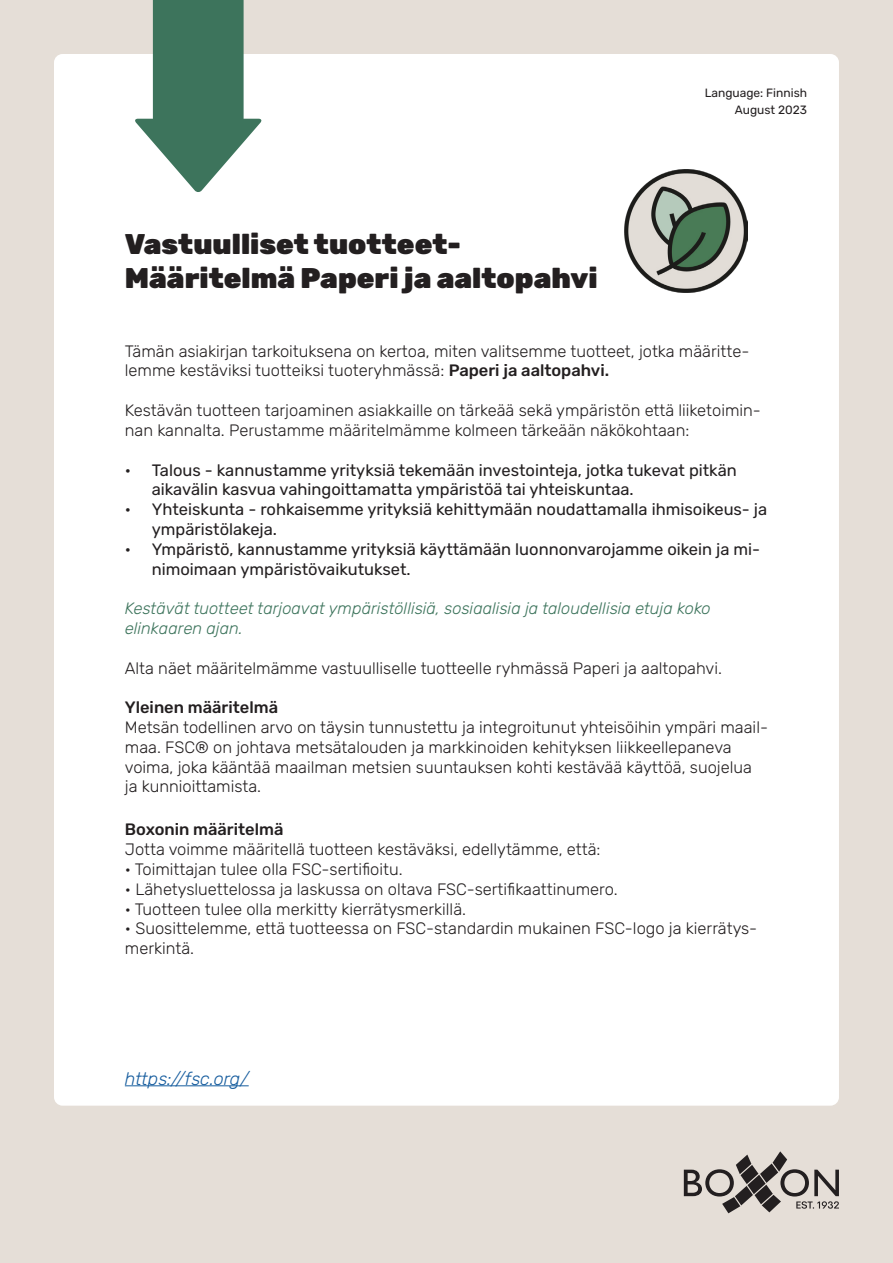
<style>
.page{position:relative;width:893px;height:1263px;background:#e5ded7}
.page>*{position:absolute;margin:0;border:0;box-sizing:border-box;transform-origin:0 0}
.t1{font:900 28.5px "Rubik";color:#231f20}
.t2{font:italic 300 18px "Rubik";color:#175d9e}
.t3{font:300 16.5px/19.8px "Rubik";color:#231f20}
.t4{font:16.5px/19.8px "Rubik";color:#231f20}
.t5{font:italic 300 16.5px "Rubik";color:#3d745c}
.t6{font:500 16.5px "Rubik";color:#231f20}
.t7{font:12px "Rubik";color:#231f20}
.s1{font-weight:500}
</style>
<div class="page">
<svg style="left:684px;top:1151px;width:155px;height:62px"></svg>
<div style="left:54px;top:54px;width:785px;height:1052px;background:#fff;border-radius:9px"></div>
<svg style="left:135px;top:0;width:127px;height:192px"></svg>
<img style="left:625px;top:169px;width:122px;height:123px">
<hr style="left:125px;top:1085px;width:124px;height:1px;background:#175d9e">
<p class="t1" style="left:125px;top:228px;width:338px">Vastuulliset tuotteet-</p>
<p class="t1" style="left:125px;top:263px;width:474px">Määritelmä Paperi ja aaltopahvi</p>
<p class="t7" style="left:705px;top:86px;width:104px">Language: Finnish</p>
<p class="t7" style="left:735px;top:103px;width:74px">August 2023</p>
<p class="t3" style="left:125px;top:341px;width:626px">Tämän asiakirjan tarkoituksena on kertoa, miten valitsemme tuotteet, jotka määritte&shy;lemme kestäviksi tuotteiksi tuoteryhmässä: <span class="s1">Paperi ja aaltopahvi.</span></p>
<p class="t3" style="left:125px;top:401px;width:638px">Kestävän tuotteen tarjoaminen asiakkaille on tärkeää sekä ympäristön että liiketoimin&shy;nan kannalta. Perustamme määritelmämme kolmeen tärkeään näkökohtaan:</p>
<p class="t4" style="left:152px;top:460px;width:586px;text-indent:-27px">• Talous - kannustamme yrityksiä tekemään investointeja, jotka tukevat pitkän aikavälin kasvua vahingoittamatta ympäristöä tai yhteiskuntaa.</p>
<p class="t4" style="left:152px;top:500px;width:617px;text-indent:-27px">• Yhteiskunta - rohkaisemme yrityksiä kehittymään noudattamalla ihmisoikeus- ja ympäristölakeja.</p>
<p class="t4" style="left:152px;top:539px;width:610px;text-indent:-27px">• Ympäristö, kannustamme yrityksiä käyttämään luonnonvarojamme oikein ja mi&shy;nimoimaan ympäristövaikutukset.</p>
<p class="t5" style="left:125px;top:599px;width:587px">Kestävät tuotteet tarjoavat ympäristöllisiä, sosiaalisia ja taloudellisia etuja koko</p>
<p class="t5" style="left:125px;top:619px;width:119px">elinkaaren ajan.</p>
<p class="t3" style="left:125px;top:658px;width:599px">Alta näet määritelmämme vastuulliselle tuotteelle ryhmässä Paperi ja aaltopahvi.</p>
<p class="t6" style="left:125px;top:698px;width:155px">Yleinen määritelmä</p>
<p class="t3" style="left:125px;top:718px;width:645px">Metsän todellinen arvo on täysin tunnustettu ja integroitunut yhteisöihin ympäri maail&shy;maa. FSC® on johtava metsätalouden ja markkinoiden kehityksen liikkeellepaneva voima, joka kääntää maailman metsien suuntauksen kohti kestävää käyttöä, suojelua ja kunnioittamista.</p>
<p class="t6" style="left:125px;top:820px;width:160px">Boxonin määritelmä</p>
<p class="t3" style="left:125px;top:840px;width:477px">Jotta voimme määritellä tuotteen kestäväksi, edellytämme, että:</p>
<p class="t3" style="left:125px;top:860px;width:279px">• Toimittajan tulee olla FSC-sertifioitu.</p>
<p class="t3" style="left:125px;top:880px;width:494px">• Lähetysluettelossa ja laskussa on oltava FSC-sertifikaattinumero.</p>
<p class="t3" style="left:125px;top:899px;width:343px">• Tuotteen tulee olla merkitty kierrätysmerkillä.</p>
<p class="t3" style="left:125px;top:919px;width:634px">• Suosittelemme, että tuotteessa on FSC-standardin mukainen FSC-logo ja kierrätys&shy;merkintä.</p>
<p class="t2" style="left:125px;top:1069px;width:125px">https://fsc.org/</p>
</div>
